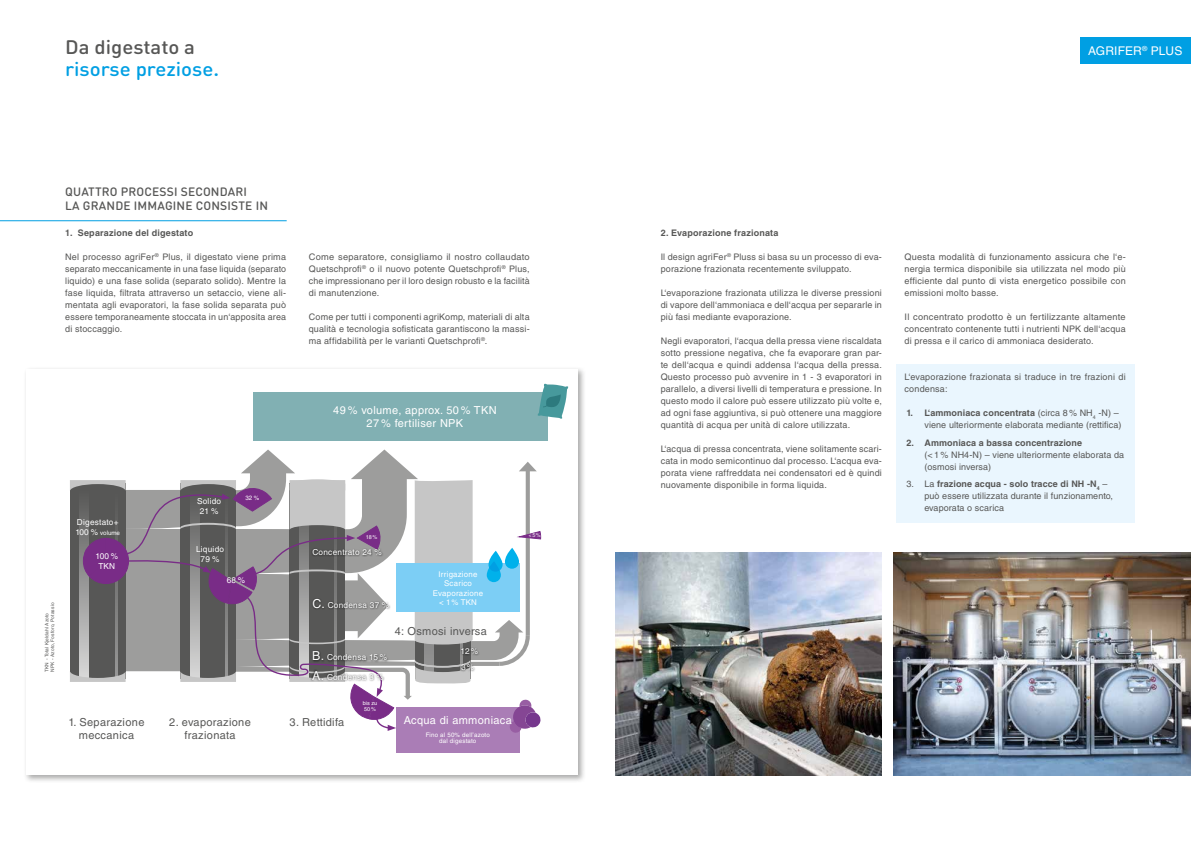
<style>
.page{position:relative;width:1191px;height:842px;background:#fff}
.page>*{position:absolute;margin:0;border:0;box-sizing:border-box;transform-origin:0 0}
.t1{font:500 19.4px "DIN Round Pro";color:#009fe3;scale:1.06 1}
.t2{font:500 19.4px "DIN Round Pro";color:#575756;scale:1.06 1}
.t3{font:500 12px/14px "DIN Round Pro";letter-spacing:.015em;color:#575756}
.t4{font:12px "Helvetica LT Std";letter-spacing:.01em;color:#fff}
.t5{font:11px/13.2px "Helvetica LT Std";letter-spacing:.03em;color:#575756;text-align:center}
.t6{font:11px/13.2px "Helvetica LT Std";letter-spacing:.03em;color:#fff;text-align:center}
.t7{font:9px/12px "Helvetica LT Std";letter-spacing:.015em;color:#575756;text-align:justify}
.t8{font:700 9px "Helvetica LT Std";letter-spacing:.015em;color:#575756}
.t9{font:8.3px/9.9px "Helvetica LT Std";letter-spacing:.03em;color:#fff;text-align:center}
.t10{font:7.9px/9.4px "Helvetica LT Std";letter-spacing:.03em;color:#fff;text-align:center}
.t11{font:6.2px/5.5px "Helvetica LT Std";letter-spacing:.03em;color:#fff;text-align:center}
.t12{font:5.5px/6.6px "Helvetica LT Std";color:#fff}
.t13{font:4.8px/5.8px "Helvetica LT Std";letter-spacing:.03em;color:#575756}
.s1{font-size:8.3px}
.s2{font-size:12.4px}
.s3{font-size:4.8px}
.s4{font-weight:700}
</style>
<div class="page">
<div style="left:23px;top:366px;width:562px;height:417px;background:#575756;opacity:.5"></div>
<div style="left:26px;top:369px;width:552px;height:406px;background:#fff"></div>
<img style="left:893px;top:552px;width:298px;height:223px">
<div style="left:396px;top:707px;width:124px;height:46px;background:#aa7db6"></div>
<div style="left:253px;top:392px;width:295px;height:48px;background:#81b0b3"></div>
<svg style="left:537px;top:383px;width:31px;height:36px"></svg>
<svg style="left:70px;top:449px;width:471px;height:284px"></svg>
<div style="left:311px;top:598px;width:80px;height:13px;background:#000;opacity:.7"></div>
<div style="left:310px;top:669px;width:75px;height:13px;background:#000;opacity:.7"></div>
<div style="left:311px;top:650px;width:78px;height:13px;background:#000;opacity:.7"></div>
<img style="left:615px;top:552px;width:267px;height:223px">
<div style="left:896px;top:364px;width:239px;height:158px;background:#eaf6fe"></div>
<hr style="left:0;top:220px;width:287px;height:1px;background:#009fe3">
<div style="left:1080px;top:37px;width:111px;height:27px;background:#009fe3"></div>
<h1 class="t2" style="left:65px;top:33px;width:124px">Da digestato a</h1>
<h1 class="t1" style="left:65px;top:55px;width:147px">risorse preziose.</h1>
<h2 class="t3" style="left:65px;top:184px;width:204px">QUATTRO PROCESSI SECONDARI<br>LA GRANDE IMMAGINE CONSISTE IN</h2>
<p class="t8" style="left:65px;top:228px;width:129px">1. Separazione del digestato</p>
<p class="t7" style="left:65px;top:251px;width:222px">Nel processo agriFer<sup>®</sup> Plus, il digestato viene prima separato meccanicamente in una fase liquida (separato liquido) e una fase solida (separato solido). Mentre la fase liquida, filtrata attraverso un setaccio, viene ali&shy;mentata agli evaporatori, la fase solida separata può essere temporaneamente stoccata in un‘apposita area di stoccaggio.</p>
<p class="t7" style="left:309px;top:251px;width:222px">Come separatore, consigliamo il nostro collaudato Quetschprofi<sup>®</sup> o il nuovo potente Quetschprofi<sup>®</sup> Plus, che impressionano per il loro design robusto e la facilità di manutenzione.</p>
<p class="t7" style="left:309px;top:311px;width:222px">Come per tutti i componenti agriKomp, materiali di alta qualità e tecnologia sofisticata garantiscono la massi&shy;ma affidabilità per le varianti Quetschprofi<sup>®</sup>.</p>
<p class="t6" style="left:333px;top:403px;width:165px">49 % volume, approx. 50 % TKN<br>27 % fertiliser NPK</p>
<p class="t13" style="left:44px;top:672px;width:71px;rotate:-90deg">TKN - Total Kjeldahl Azoto<br>NPK - Azoto, Fosforo, Potassio</p>
<p class="t9" style="left:77px;top:517px;width:43px">Digestato+</p>
<p class="t11" style="left:75px;top:530px;width:46px"><span class="s1">100 %</span> volume</p>
<p class="t9" style="left:95px;top:551px;width:24px">100 %<br>TKN</p>
<p class="t9" style="left:197px;top:496px;width:26px">Solido<br>21%</p>
<p class="t9" style="left:196px;top:544px;width:30px">Liquido<br>79 %</p>
<p class="t11" style="left:245px;top:495px;width:15px">32 %</p>
<p class="t9" style="left:227px;top:576px;width:20px">68 %</p>
<p class="t5" style="left:69px;top:716px;width:77px">1. Separazione meccanica</p>
<p class="t5" style="left:169px;top:716px;width:83px">2. evaporazione frazionata</p>
<p class="t12" style="left:366px;top:534px;width:13px">18%</p>
<p class="t9" style="left:312px;top:547px;width:71px">Concentrato 24 %</p>
<p class="t9" style="left:312px;top:600px;width:78px"><span class="s2">C.</span> Condensa 37 %</p>
<p class="t10" style="left:433px;top:569px;width:52px">Irrigazione<br>Scarico<br>Evaporazione &lt; 1% TKN</p>
<p class="t9" style="left:312px;top:652px;width:76px"><span class="s2">B.</span> Condensa 15 %</p>
<p class="t9" style="left:312px;top:672px;width:73px"><span class="s2">A.</span> Condensa 3 %</p>
<p class="t5" style="left:395px;top:624px;width:94px">4: Osmosi inversa</p>
<p class="t9" style="left:460px;top:646px;width:19px">12%</p>
<p class="t9" style="left:461px;top:662px;width:15px">3%</p>
<p class="t5" style="left:290px;top:716px;width:56px">3. Rettidifa</p>
<p class="t12" style="left:363px;top:699px;width:16px">bis zu<br>50%</p>
<p class="t6" style="left:404px;top:714px;width:110px">Acqua di ammoniaca</p>
<p class="t11" style="left:426px;top:732px;width:66px">Fino al 50% dell’azoto dal digestato</p>
<p class="t12" style="left:529px;top:532px;width:13px"><span class="s3">&lt;</span>5%</p>
<h2 class="t4" style="left:1088px;top:43px;width:96px">AGRIFER<sup>®</sup> PLUS</h2>
<p class="t8" style="left:660px;top:228px;width:119px">2. Evaporazione frazionata</p>
<p class="t7" style="left:660px;top:251px;width:223px">Il design agriFer<sup>®</sup> Pluss si basa su un processo di eva&shy;porazione frazionata recentemente sviluppato.</p>
<p class="t7" style="left:660px;top:287px;width:223px">L‘evaporazione frazionata utilizza le diverse pressioni di vapore dell‘ammoniaca e dell‘acqua per separarle in più fasi mediante evaporazione.</p>
<p class="t7" style="left:660px;top:335px;width:223px">Negli evaporatori, l‘acqua della pressa viene riscaldata sotto pressione negativa, che fa evaporare gran par&shy;te dell‘acqua e quindi addensa l‘acqua della pressa.<br>Questo processo può avvenire in 1 - 3 evaporatori in parallelo, a diversi livelli di temperatura e pressione. In questo modo il calore può essere utilizzato più volte e, ad ogni fase aggiuntiva, si può ottenere una maggiore quantità di acqua per unità di calore utilizzata.</p>
<p class="t7" style="left:660px;top:443px;width:223px">L‘acqua di pressa concentrata, viene solitamente scari&shy;cata in modo semicontinuo dal processo. L‘acqua eva&shy;porata viene raffreddata nei condensatori ed è quindi nuovamente disponibile in forma liquida.</p>
<p class="t7" style="left:904px;top:251px;width:223px">Questa modalità di funzionamento assicura che l‘e&shy;nergia termica disponibile sia utilizzata nel modo più efficiente dal punto di vista energetico possibile con emissioni molto basse.</p>
<p class="t7" style="left:904px;top:311px;width:223px">Il concentrato prodotto è un fertilizzante altamente concentrato contenente tutti i nutrienti NPK dell‘acqua di pressa e il carico di ammoniaca desiderato.</p>
<p class="t7" style="left:904px;top:371px;width:223px">L‘evaporazione frazionata si traduce in tre frazioni di condensa:</p>
<p class="t7" style="left:906px;top:407px;width:216px;text-align:right"><span class="s4">1. L‘ammoniaca concentrata</span> (circa 8% NH<sub>4</sub> -N) – viene ulteriormente elaborata mediante (rettifica)</p>
<p class="t8" style="left:906px;top:437px;width:177px">2. Ammoniaca a bassa concentrazione</p>
<p class="t7" style="left:924px;top:448px;width:201px">(&lt;1% NH4-N) – viene ulteriormente elaborata da (osmosi inversa)</p>
<p class="t7" style="left:924px;top:478px;width:190px;text-align:left;text-indent:-18px">3. La <span class="s4">frazione acqua - solo tracce di NH -N</span><sub>4</sub> – può essere utilizzata durante il funzionamento, evaporata o scarica</p>
</div>
